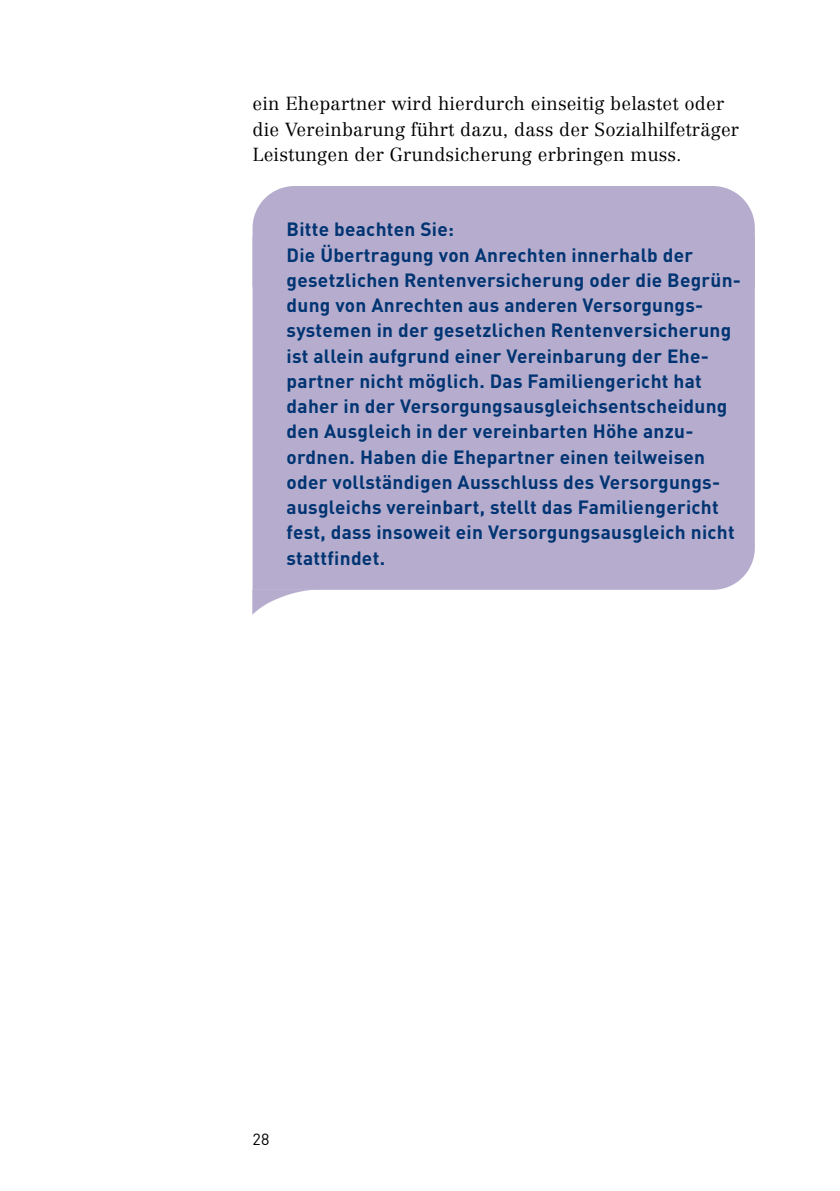
<style>
.page{position:relative;width:840px;height:1191px;background:#fff}
.page>*{position:absolute;margin:0;border:0;box-sizing:border-box;transform-origin:0 0}
.t1{font:700 19px/25.2px "DIN Pro";letter-spacing:.015em;color:#003472}
.t2{font:300 18.6px/25.2px "Centennial LT Pro";letter-spacing:.01em;color:#000}
.t3{font:16px "DIN Pro";color:#000}
</style>
<div class="page">
<div style="left:252px;top:186px;width:502px;height:50px;background:#b6adce"></div>
<div style="left:252px;top:236px;width:502px;height:354px;background:#b6adce"></div>
<svg style="left:252px;top:589px;width:66px;height:1px"></svg>
<p class="t2" style="left:252px;top:91px;width:488px">ein Ehepartner wird hierdurch einseitig belastet oder die Vereinbarung führt dazu, dass der Sozialhilfeträger<br>Leistungen der Grundsicherung erbringen muss.</p>
<p class="t1" style="left:286px;top:215px;width:169px">Bitte beachten Sie:</p>
<p class="t1" style="left:286px;top:240px;width:455px">Die Übertragung von Anrechten innerhalb der gesetzlichen Rentenversicherung oder die Begrün&shy;dung von Anrechten aus anderen Versorgungs&shy;systemen in der gesetzlichen Rentenversicherung ist allein aufgrund einer Vereinbarung der Ehe&shy;partner nicht möglich. Das Familiengericht hat daher in der Versorgungsausgleichsentscheidung den Ausgleich in der vereinbarten Höhe anzu&shy;ordnen. Haben die Ehepartner einen teilweisen oder vollständigen Ausschluss des Versorgungs&shy;ausgleichs vereinbart, stellt das Familiengericht fest, dass insoweit ein Versorgungsausgleich nicht stattfindet.</p>
<p class="t3" style="left:252px;top:1126px;width:18px">28</p>
</div>
